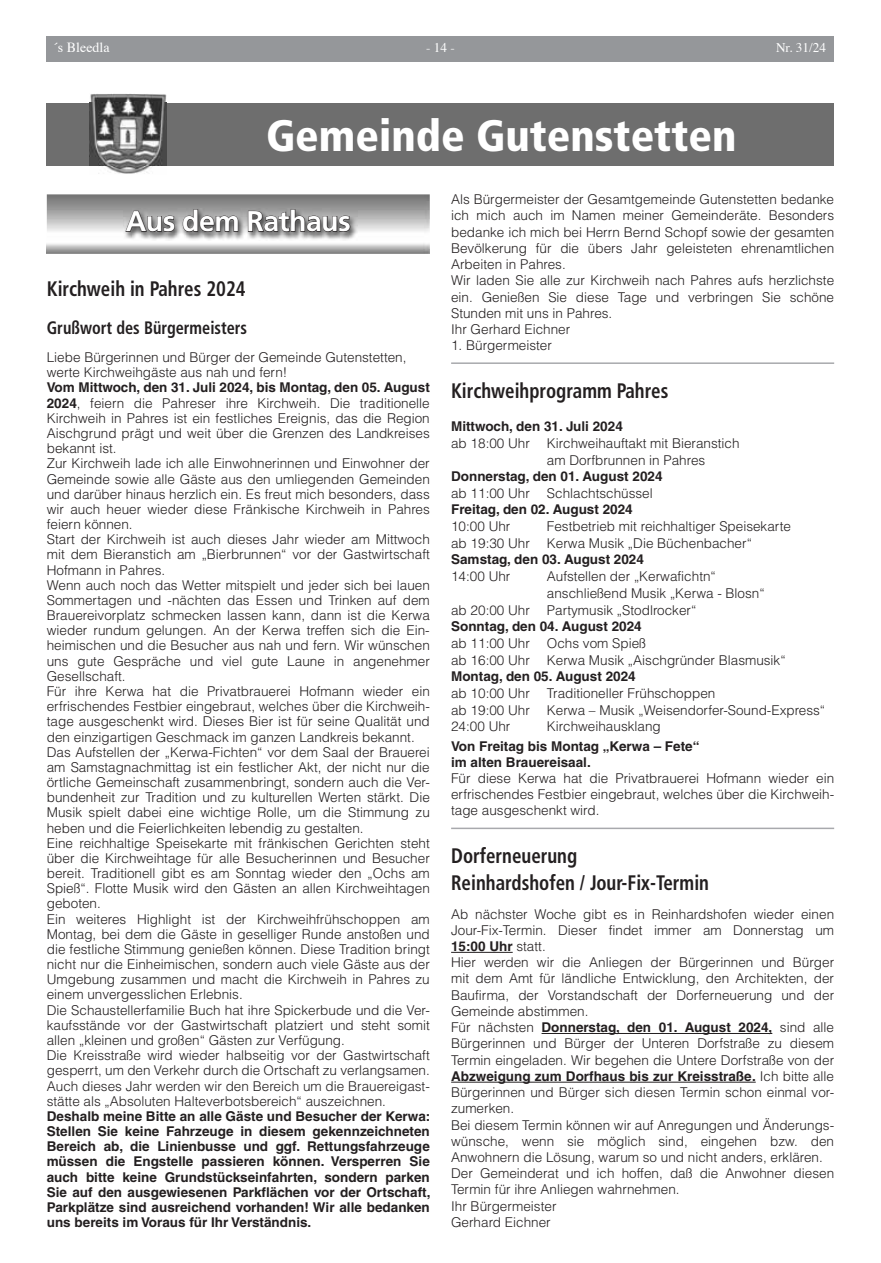
<style>
.page{position:relative;width:881px;height:1263px;background:#fff}
.page>*{position:absolute;margin:0;border:0;box-sizing:border-box;transform-origin:0 0}
.t1{font:900 condensed 43.95px "Frutiger LT";color:#fff}
.t2{font:700 28.5px "Frutiger LT";letter-spacing:-.02em;color:#fff}
.t3{font:700 condensed 21px/26.4px "Frutiger LT";color:#231f20;scale:.9 1}
.t4{font:700 condensed 18px "Frutiger LT";color:#231f20;scale:.9 1}
.t5{font:13.95px "Times";color:#fff}
.t6{font:300 13.5px/15.1px "Helvetica LT";color:#231f20}
.t7{font:700 13.5px/15.1px "Helvetica LT";color:#231f20}
.t8{font:13.2px "Times";color:#fff}
.s1{font-weight:700}
</style>
<div class="page">
<div style="left:47px;top:36px;width:786px;height:26px;background:#95979a"></div>
<hr style="left:451px;top:362px;width:382px;height:2px;background:#a8a9ad">
<hr style="left:451px;top:828px;width:382px;height:1px;background:#a8a9ad">
<hr style="left:451px;top:952px;width:61px;height:1px;background:#231f20">
<hr style="left:541px;top:1033px;width:231px;height:1px;background:#231f20">
<hr style="left:451px;top:1082px;width:304px;height:1px;background:#231f20">
<div style="left:47px;top:103px;width:786px;height:63px;background:#6e6e6e"></div>
<img style="left:89px;top:94px;width:77px;height:80px">
<img style="left:89px;top:103px;width:77px;height:63px">
<img style="left:124px;top:208px;width:233px;height:32px">
<svg style="left:125px;top:211px;width:50px;height:21px"></svg>
<svg style="left:182px;top:209px;width:56px;height:23px"></svg>
<svg style="left:247px;top:209px;width:103px;height:23px;background:#727172"></svg>
<p class="t5" style="left:53px;top:34px;width:58px">´s Bleedla</p>
<p class="t8" style="left:426px;top:35px;width:30px">- 14 -</p>
<p class="t8" style="left:775px;top:35px;width:52px">Nr. 31/24</p>
<h1 class="t1" style="left:266px;top:109px;width:472px">Gemeinde Gutenstetten</h1>
<h2 class="t2" style="left:126px;top:205px;width:226px">Aus dem Rathaus</h2>
<h3 class="t3" style="left:47px;top:276px;width:222px">Kirchweih in Pahres 2024</h3>
<h3 class="t4" style="left:47px;top:317px;width:224px">Grußwort des Bürgermeisters</h3>
<p class="t6" style="left:47px;top:350px;width:361px">Liebe Bürgerinnen und Bürger der Gemeinde Gutenstetten, werte Kirchweihgäste aus nah und fern!</p>
<p class="t6" style="left:47px;top:380px;width:384px"><span class="s1">Vom Mittwoch, den 31. Juli 2024, bis Montag, den 05. August 2024</span>, feiern die Pahreser ihre Kirchweih. Die traditionelle Kirchweih in Pahres ist ein festliches Ereignis, das die Region Aischgrund prägt und weit über die Grenzen des Landkreises bekannt ist.<br>Zur Kirchweih lade ich alle Einwohnerinnen und Einwohner der Gemeinde sowie alle Gäste aus den umliegenden Gemeinden und darüber hinaus herzlich ein. Es freut mich besonders, dass wir auch heuer wieder diese Fränkische Kirchweih in Pahres feiern können.<br>Start der Kirchweih ist auch dieses Jahr wieder am Mittwoch mit dem Bieranstich am „Bierbrunnen“ vor der Gastwirtschaft Hofmann in Pahres.<br>Wenn auch noch das Wetter mitspielt und jeder sich bei lauen Sommertagen und -nächten das Essen und Trinken auf dem Brauereivorplatz schmecken lassen kann, dann ist die Kerwa wieder rundum gelungen. An der Kerwa treffen sich die Ein&shy;heimischen und die Besucher aus nah und fern. Wir wünschen uns gute Gespräche und viel gute Laune in angenehmer Gesellschaft.<br>Für ihre Kerwa hat die Privatbrauerei Hofmann wieder ein erfrischendes Festbier eingebraut, welches über die Kirchweih&shy;tage ausgeschenkt wird. Dieses Bier ist für seine Qualität und den einzigartigen Geschmack im ganzen Landkreis bekannt.<br>Das Aufstellen der „Kerwa-Fichten“ vor dem Saal der Brauerei am Samstagnachmittag ist ein festlicher Akt, der nicht nur die örtliche Gemeinschaft zusammenbringt, sondern auch die Ver&shy;bundenheit zur Tradition und zu kulturellen Werten stärkt. Die Musik spielt dabei eine wichtige Rolle, um die Stimmung zu heben und die Feierlichkeiten lebendig zu gestalten.<br>Eine reichhaltige Speisekarte mit fränkischen Gerichten steht über die Kirchweihtage für alle Besucherinnen und Besucher bereit. Traditionell gibt es am Sonntag wieder den „Ochs am Spieß“. Flotte Musik wird den Gästen an allen Kirchweihtagen geboten.<br>Ein weiteres Highlight ist der Kirchweihfrühschoppen am Montag, bei dem die Gäste in geselliger Runde anstoßen und die festliche Stimmung genießen können. Diese Tradition bringt nicht nur die Einheimischen, sondern auch viele Gäste aus der Umgebung zusammen und macht die Kirchweih in Pahres zu einem unvergesslichen Erlebnis.<br>Die Schaustellerfamilie Buch hat ihre Spickerbude und die Ver&shy;kaufsstände vor der Gastwirtschaft platziert und steht somit allen „kleinen und großen“ Gästen zur Verfügung.<br>Die Kreisstraße wird wieder halbseitig vor der Gastwirtschaft gesperrt, um den Verkehr durch die Ortschaft zu verlangsamen.<br>Auch dieses Jahr werden wir den Bereich um die Brauereigast&shy;stätte als „Absoluten Halteverbotsbereich“ auszeichnen.</p>
<p class="t7" style="left:47px;top:1108px;width:385px;text-align:justify">Deshalb meine Bitte an alle Gäste und Besucher der Kerwa:<br>Stellen Sie keine Fahrzeuge in diesem gekennzeichneten Bereich ab, die Linienbusse und ggf. Rettungsfahrzeuge müssen die Engstelle passieren können. Versperren Sie auch bitte keine Grundstückseinfahrten, sondern parken Sie auf den ausgewiesenen Parkflächen vor der Ortschaft, Parkplätze sind ausreichend vorhanden! Wir alle bedanken uns bereits im Voraus für Ihr Verständnis.</p>
<p class="t6" style="left:451px;top:191px;width:384px;line-height:16.2px">Als Bürgermeister der Gesamtgemeinde Gutenstetten bedanke ich mich auch im Namen meiner Gemeinderäte. Besonders bedanke ich mich bei Herrn Bernd Schopf sowie der gesamten Bevölkerung für die übers Jahr geleisteten ehrenamtlichen Arbeiten in Pahres.<br>Wir laden Sie alle zur Kirchweih nach Pahres aufs herzlichste ein. Genießen Sie diese Tage und verbringen Sie schöne Stunden mit uns in Pahres.<br>Ihr Gerhard Eichner</p>
<p class="t6" style="left:451px;top:338px;width:102px">1. Bürgermeister</p>
<h3 class="t3" style="left:451px;top:377px;width:243px">Kirchweihprogramm Pahres</h3>
<p class="t7" style="left:451px;top:419px;width:173px">Mittwoch, den 31. Juli 2024</p>
<p class="t6" style="left:451px;top:436px;width:80px">ab 18:00 Uhr</p>
<p class="t6" style="left:546px;top:435px;width:194px;line-height:16.8px">Kirchweihauftakt mit Bieranstich am Dorfbrunnen in Pahres</p>
<p class="t7" style="left:451px;top:469px;width:213px">Donnerstag, den 01. August 2024</p>
<p class="t6" style="left:451px;top:486px;width:80px">ab 11:00 Uhr</p>
<p class="t6" style="left:546px;top:486px;width:107px">Schlachtschüssel</p>
<p class="t7" style="left:451px;top:502px;width:183px">Freitag, den 02. August 2024</p>
<p class="t6" style="left:451px;top:519px;width:61px">10:00 Uhr</p>
<p class="t6" style="left:546px;top:519px;width:245px">Festbetrieb mit reichhaltiger Speisekarte</p>
<p class="t6" style="left:451px;top:535px;width:80px">ab 19:30 Uhr</p>
<p class="t6" style="left:546px;top:535px;width:206px">Kerwa Musik „Die Büchenbacher“</p>
<p class="t7" style="left:451px;top:552px;width:194px">Samstag, den 03. August 2024</p>
<p class="t6" style="left:451px;top:569px;width:61px">14:00 Uhr</p>
<p class="t6" style="left:546px;top:568px;width:219px;line-height:16.8px">Aufstellen der „Kerwafichtn“ anschließend Musik „Kerwa - Blosn“</p>
<p class="t6" style="left:451px;top:602px;width:80px">ab 20:00 Uhr</p>
<p class="t6" style="left:546px;top:602px;width:151px">Partymusik „Stodlrocker“</p>
<p class="t7" style="left:451px;top:618px;width:192px">Sonntag, den 04. August 2024</p>
<p class="t6" style="left:451px;top:635px;width:80px">ab 11:00 Uhr</p>
<p class="t6" style="left:546px;top:635px;width:101px">Ochs vom Spieß</p>
<p class="t6" style="left:451px;top:652px;width:80px">ab 16:00 Uhr</p>
<p class="t6" style="left:546px;top:652px;width:240px">Kerwa Musik „Aischgründer Blasmusik“</p>
<p class="t7" style="left:451px;top:668px;width:186px">Montag, den 05. August 2024</p>
<p class="t6" style="left:451px;top:685px;width:80px">ab 10:00 Uhr</p>
<p class="t6" style="left:546px;top:685px;width:170px">Traditioneller Frühschoppen</p>
<p class="t6" style="left:451px;top:702px;width:80px">ab 19:00 Uhr</p>
<p class="t6" style="left:546px;top:702px;width:280px">Kerwa – Musik „Weisendorfer-Sound-Express“</p>
<p class="t6" style="left:451px;top:719px;width:61px">24:00 Uhr</p>
<p class="t6" style="left:546px;top:719px;width:115px">Kirchweihausklang</p>
<p class="t7" style="left:451px;top:737px;width:250px;line-height:16.2px">Von Freitag bis Montag „Kerwa – Fete“ im alten Brauereisaal.</p>
<p class="t6" style="left:451px;top:770px;width:384px;line-height:16.2px;text-align:justify">Für diese Kerwa hat die Privatbrauerei Hofmann wieder ein erfrischendes Festbier eingebraut, welches über die Kirchweih&shy;tage ausgeschenkt wird.</p>
<h3 class="t3" style="left:451px;top:843px;width:288px">Dorferneuerung<br>Reinhardshofen / Jour-Fix-Termin</h3>
<p class="t6" style="left:451px;top:905px;width:384px;line-height:16.2px">Ab nächster Woche gibt es in Reinhardshofen wieder einen Jour-Fix-Termin. Dieser findet immer am Donnerstag um <span class="s1">15:00 Uhr</span> statt.<br>Hier werden wir die Anliegen der Bürgerinnen und Bürger mit dem Amt für ländliche Entwicklung, den Architekten, der Baufirma, der Vorstandschaft der Dorferneuerung und der Gemeinde abstimmen.<br>Für nächsten <span class="s1">Donnerstag, den 01. August 2024,</span> sind alle Bürgerinnen und Bürger der Unteren Dorfstraße zu diesem Termin eingeladen. Wir begehen die Untere Dorfstraße von der <span class="s1">Abzweigung zum Dorfhaus bis zur Kreisstraße.</span> Ich bitte alle Bürgerinnen und Bürger sich diesen Termin schon einmal vor&shy;zumerken.<br>Bei diesem Termin können wir auf Anregungen und Änderungs&shy;wünsche, wenn sie möglich sind, eingehen bzw. den Anwohnern die Lösung, warum so und nicht anders, erklären.<br>Der Gemeinderat und ich hoffen, daß die Anwohner diesen Termin für ihre Anliegen wahrnehmen.<br>Ihr Bürgermeister<br>Gerhard Eichner</p>
</div>
